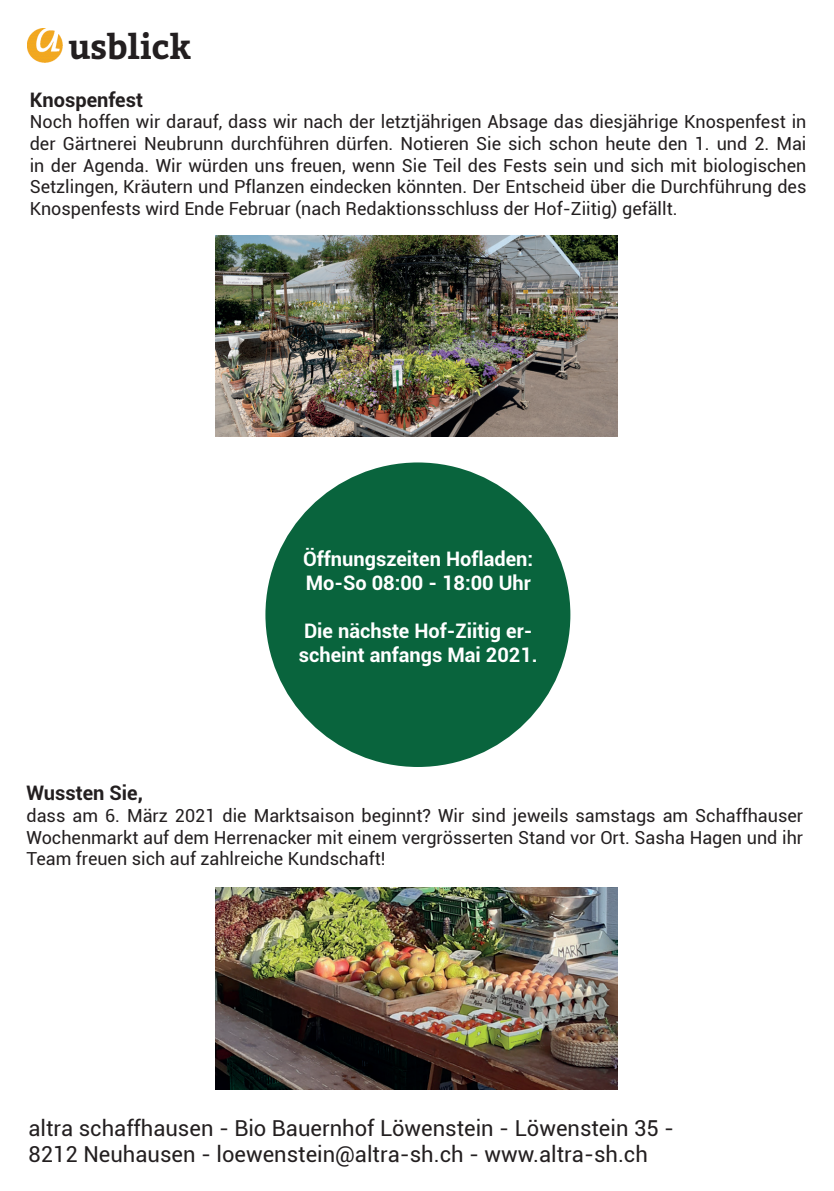
<style>
.page{position:relative;width:834px;height:1191px;background:#fff}
.page>*{position:absolute;margin:0;border:0;box-sizing:border-box;transform-origin:0 0}
.t1{font:700 34px "Bitter";color:#231f20}
.t2{font:22px/26.4px "Roboto";color:#231f20}
.t3{font:700 20px/24px "Roboto";color:#fff}
.t4{font:700 20px "Roboto";color:#231f20}
.t5{font:18px/21.6px "Roboto";color:#231f20;text-align:justify}
</style>
<div class="page">
<img style="left:28px;top:28px;width:34px;height:34px">
<img style="left:216px;top:236px;width:401px;height:200px">
<img style="left:216px;top:887px;width:401px;height:202px">
<div style="left:265px;top:462px;width:305px;height:305px;background:#09643d;border-radius:50%"></div>
<h1 class="t1" style="left:68px;top:26px;width:124px">usblick</h1>
<p class="t4" style="left:30px;top:85px;width:115px">Knospenfest</p>
<p class="t5" style="left:30px;top:110px;width:778px">Noch hoffen wir darauf, dass wir nach der letztjährigen Absage das diesjährige Knospenfest in der Gärtnerei Neubrunn durchführen dürfen. Notieren Sie sich schon heute den 1. und 2. Mai in der Agenda. Wir würden uns freuen, wenn Sie Teil des Fests sein und sich mit biologischen Setzlingen, Kräutern und Pflanzen eindecken könnten. Der Entscheid über die Durchführung des Knospenfests wird Ende Februar (nach Redaktionsschluss der Hof-Ziitig) gefällt.</p>
<p class="t3" style="left:303px;top:546px;width:231px">Öffnungszeiten Hofladen:<br>Mo-So 08:00 - 18:00 Uhr</p>
<p class="t3" style="left:299px;top:618px;width:240px">Die nächste Hof-Ziitig er&shy;scheint anfangs Mai 2021.</p>
<p class="t4" style="left:26px;top:779px;width:118px">Wussten Sie,</p>
<p class="t5" style="left:26px;top:804px;width:778px">dass am 6. März 2021 die Marktsaison beginnt? Wir sind jeweils samstags am Schaffhauser Wochenmarkt auf dem Herrenacker mit einem vergrösserten Stand vor Ort. Sasha Hagen und ihr Team freuen sich auf zahlreiche Kundschaft!</p>
<p class="t2" style="left:28px;top:1113px;width:647px">altra schaffhausen - Bio Bauernhof Löwenstein - Löwenstein 35 -<br>8212 Neuhausen - loewenstein@altra-sh.ch - www.altra-sh.ch</p>
</div>
